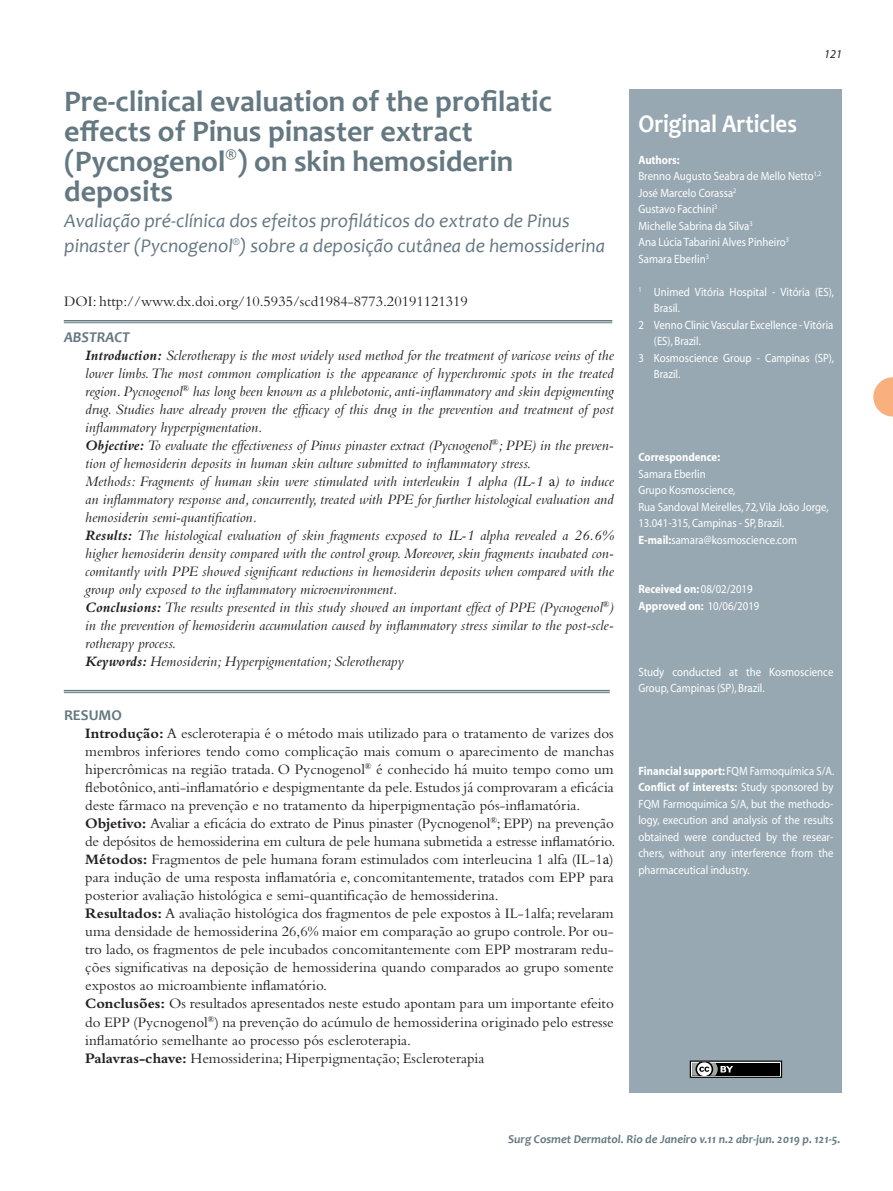
<style>
.page{position:relative;width:893px;height:1191px;background:#fff}
.page>*{position:absolute;margin:0;border:0;box-sizing:border-box;transform-origin:0 0}
.t1{font:700 30px/30px "Candara";color:#647882}
.t2{font:700 25.5px "Candara";color:#fff;scale:.9 1}
.t3{font:italic 19.5px/25.5px "Candara";color:#647882}
.t4{font:15px/18px "Bembo";color:#231f20;text-align:justify}
.t5{font:italic 15px/18px "Bembo";color:#231f20;text-align:justify}
.t6{font:italic 700 15px "Candara";color:#647882}
.t7{font:700 15px "Candara";color:#647882}
.t8{font:12px/16.5px "Myriad";color:#fff;scale:.9 1}
.t9{font:700 12px "Myriad";color:#fff;scale:.9 1}
.t10{font:italic 700 12px "Candara";color:#647882}
.t11{font:italic 12px "Myriad";color:#231f20}
.s1{font-weight:700}
.s2{font-family:"Minion Pro";font-style:normal}
.s3{font-family:"Minion Pro"}
.s4{font-weight:400}
</style>
<div class="page">
<svg style="left:873px;top:377px;width:20px;height:39px"></svg>
<hr style="left:64px;top:320px;width:548px;height:1px;background:#647882">
<hr style="left:64px;top:322px;width:548px;height:1px;background:#647882">
<hr style="left:64px;top:690px;width:546px;height:1px;background:#647882">
<hr style="left:64px;top:692px;width:546px;height:1px;background:#647882">
<div style="left:630px;top:89px;width:212px;height:1004px;background:#97a8b2"></div>
<svg style="left:690px;top:1060px;width:92px;height:18px;background:#48494a"></svg>
<p class="t1" style="left:64px;top:86px;width:489px">Pre-clinical evaluation of the profilatic effects of Pinus pinaster extract (Pycnogenol<sup>®</sup>) on skin hemosiderin deposits</p>
<p class="t3" style="left:64px;top:207px;width:542px">Avaliação pré-clínica dos efeitos profiláticos do extrato de Pinus pinaster (Pycnogenol<sup>®</sup>) sobre a deposição cutânea de hemossiderina</p>
<p class="t4" style="left:64px;top:292px;width:405px">DOI: http://www.dx.doi.org/10.5935/scd1984-8773.20191121319</p>
<p class="t6" style="left:64px;top:328px;width:67px">ABSTRACT</p>
<p class="t5" style="left:85px;top:346px;width:530px"><span class="s1">Introduction:</span> Sclerotherapy is the most widely used method for the treatment of varicose veins of the lower limbs. The most common complication is the appearance of hyperchromic spots in the treated region. Pycnogenol<sup>®</sup> has long been known as a phlebotonic, anti-inflammatory and skin depigmenting drug. Studies have already proven the efficacy of this drug in the prevention and treatment of post inflammatory hyperpigmentation.</p>
<p class="t5" style="left:85px;top:436px;width:530px"><span class="s1">Objective:</span> To evaluate the effectiveness of Pinus pinaster extract (Pycnogenol<sup>®</sup>; PPE) in the preven&shy;tion of hemosiderin deposits in human skin culture submitted to inflammatory stress.</p>
<p class="t5" style="left:85px;top:472px;width:530px">Methods: Fragments of human skin were stimulated with interleukin 1 alpha (IL-1 <span class="s2">a</span>) to induce an inflammatory response and, concurrently, treated with PPE for further histological evaluation and hemosiderin semi-quantification.</p>
<p class="t5" style="left:85px;top:526px;width:530px"><span class="s1">Results:</span> The histological evaluation of skin fragments exposed to IL-1 alpha revealed a 26.6% higher hemosiderin density compared with the control group. Moreover, skin fragments incubated con&shy;comitantly with PPE showed significant reductions in hemosiderin deposits when compared with the group only exposed to the inflammatory microenvironment.</p>
<p class="t5" style="left:85px;top:598px;width:530px"><span class="s1">Conclusions:</span> The results presented in this study showed an important effect of PPE (Pycnogenol<sup>®</sup>) in the prevention of hemosiderin accumulation caused by inflammatory stress similar to the post-scle&shy;rotherapy process.</p>
<p class="t5" style="left:85px;top:652px;width:320px"><span class="s1">Keywords:</span> Hemosiderin; Hyperpigmentation; Sclerotherapy</p>
<p class="t7" style="left:64px;top:706px;width:59px">RESUMO</p>
<p class="t4" style="left:85px;top:724px;width:530px"><span class="s1">Introdução:</span> A escleroterapia é o método mais utilizado para o tratamento de varizes dos membros inferiores tendo como complicação mais comum o aparecimento de manchas hipercrômicas na região tratada. O Pycnogenol<sup>®</sup> é conhecido há muito tempo como um flebotônico, anti-inflamatório e despigmentante da pele. Estudos já comprovaram a eficácia deste fármaco na prevenção e no tratamento da hiperpigmentação pós-inflamatória.</p>
<p class="t4" style="left:85px;top:814px;width:531px"><span class="s1">Objetivo:</span> Avaliar a eficácia do extrato de Pinus pinaster (Pycnogenol<sup>®</sup>; EPP) na prevenção de depósitos de hemossiderina em cultura de pele humana submetida a estresse inflamatório.</p>
<p class="t4" style="left:85px;top:850px;width:530px"><span class="s1">Métodos:</span> Fragmentos de pele humana foram estimulados com interleucina 1 alfa (IL-1<span class="s3">a</span>) para indução de uma resposta inflamatória e, concomitantemente, tratados com EPP para posterior avaliação histológica e semi-quantificação de hemossiderina.</p>
<p class="t4" style="left:85px;top:904px;width:530px"><span class="s1">Resultados:</span> A avaliação histológica dos fragmentos de pele expostos à IL-1alfa; revelaram uma densidade de hemossiderina 26,6% maior em comparação ao grupo controle. Por ou&shy;tro lado, os fragmentos de pele incubados concomitantemente com EPP mostraram redu&shy;ções significativas na deposição de hemossiderina quando comparados ao grupo somente expostos ao microambiente inflamatório.</p>
<p class="t4" style="left:85px;top:994px;width:530px"><span class="s1">Conclusões:</span> Os resultados apresentados neste estudo apontam para um importante efeito do EPP (Pycnogenol<sup>®</sup>) na prevenção do acúmulo de hemossiderina originado pelo estresse inflamatório semelhante ao processo pós escleroterapia.</p>
<p class="t4" style="left:85px;top:1048px;width:401px"><span class="s1">Palavras-chave:</span> Hemossiderina; Hiperpigmentação; Escleroterapia</p>
<p class="t11" style="left:824px;top:48px;width:19px">121</p>
<p class="t2" style="left:638px;top:108px;width:178px">Original Articles</p>
<p class="t9" style="left:638px;top:154px;width:47px">Authors:</p>
<p class="t8" style="left:638px;top:169px;width:205px">Brenno Augusto Seabra de Mello Netto<sup>1,2</sup></p>
<p class="t8" style="left:638px;top:185px;width:110px">José Marcelo Corassa<sup>2</sup></p>
<p class="t8" style="left:638px;top:202px;width:89px">Gustavo Facchini<sup>3</sup></p>
<p class="t8" style="left:638px;top:218px;width:129px">Michelle Sabrina da Silva<sup>3</sup></p>
<p class="t8" style="left:638px;top:235px;width:169px">Ana Lúcia Tabarini Alves Pinheiro<sup>3</sup></p>
<p class="t8" style="left:638px;top:251px;width:80px">Samara Eberlin<sup>3</sup></p>
<p class="t8" style="left:654px;top:284px;width:202px;text-indent:-15px"><sup>1</sup> Unimed Vitória Hospital - Vitória (ES),<br>Brasil.</p>
<p class="t8" style="left:654px;top:317px;width:201px;text-indent:-15px">2 Venno Clinic Vascular Excellence - Vitória (ES), Brazil.</p>
<p class="t8" style="left:654px;top:350px;width:202px;text-indent:-15px">3 Kosmoscience Group - Campinas (SP),<br>Brazil.</p>
<p class="t9" style="left:638px;top:451px;width:92px">Correspondence:</p>
<p class="t8" style="left:638px;top:466px;width:76px">Samara Eberlin</p>
<p class="t8" style="left:638px;top:482px;width:109px">Grupo Kosmoscience,</p>
<p class="t8" style="left:638px;top:499px;width:213px">Rua Sandoval Meirelles, 72, Vila João Jorge,<br>13.041-315, Campinas - SP, Brazil.</p>
<p class="t8" style="left:638px;top:532px;width:178px"><span class="s1">E-mail:</span>samara@kosmoscience.com</p>
<p class="t9" style="left:638px;top:583px;width:128px">Received on: <span class="s4">08/02/2019</span></p>
<p class="t9" style="left:638px;top:599px;width:136px">Approved on: <span class="s4">10/06/2019</span></p>
<p class="t8" style="left:638px;top:664px;width:218px">Study conducted at the Kosmoscience<br>Group, Campinas (SP), Brazil.</p>
<p class="t8" style="left:638px;top:763px;width:219px"><span class="s1">Financial support:</span> FQM Farmoquímica S/A.</p>
<p class="t8" style="left:638px;top:779px;width:218px;text-align:justify"><span class="s1">Conflict of interests:</span> Study sponsored by FQM Farmoquimica S/A, but the methodo&shy;logy, execution and analysis of the results obtained were conducted by the resear&shy;chers, without any interference from the pharmaceutical industry.</p>
<p class="t10" style="left:508px;top:1131px;width:334px">Surg Cosmet Dermatol. Rio de Janeiro v.11 n.2 abr-jun. 2019 p. 121-5.</p>
</div>
